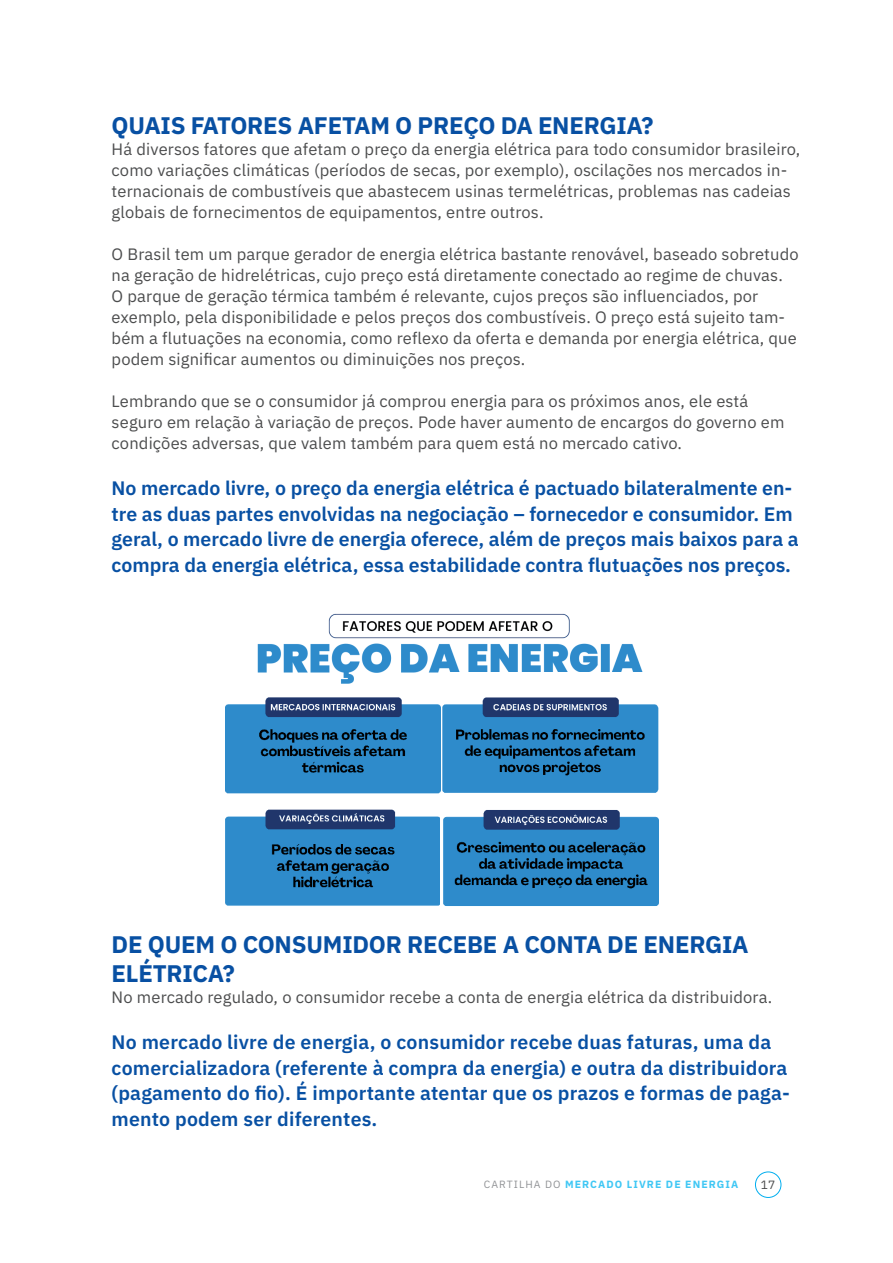
<style>
.page{position:relative;width:893px;height:1263px;background:#fff}
.page>*{position:absolute;margin:0;border:0;box-sizing:border-box;transform-origin:0 0}
.t1{font:700 24px/28.8px "IBM Plex Sans";letter-spacing:-.01em;color:#0850a3}
.t2{font:600 19.5px/25.5px "IBM Plex Sans";color:#0850a3}
.t3{font:16.5px/21px "IBM Plex Sans";letter-spacing:.01em;color:#4b4c4d}
.t4{font:12px "IBM Plex Sans";color:#4b4c4d}
.t5{font:700 10.5px "IBM Plex Sans";letter-spacing:.1em;color:#40c7f4}
.s1{font-weight:400;color:#919396}
</style>
<div class="page">
<div style="left:755px;top:1171px;width:26px;height:27px;border:1px solid #00aeef;border-radius:50%"></div>
<img style="left:257px;top:613px;width:386px;height:71px">
<img style="left:225px;top:793px;width:215px;height:113px">
<img style="left:225px;top:697px;width:216px;height:96px">
<img style="left:441px;top:672px;width:218px;height:160px">
<img style="left:441px;top:804px;width:217px;height:102px">
<h1 class="t1" style="left:112px;top:109px;width:543px">QUAIS FATORES AFETAM O PREÇO DA ENERGIA?</h1>
<p class="t3" style="left:112px;top:137px;width:690px">Há diversos fatores que afetam o preço da energia elétrica para todo consumidor brasileiro, como variações climáticas (períodos de secas, por exemplo), oscilações nos mercados in&shy;ternacionais de combustíveis que abastecem usinas termelétricas, problemas nas cadeias globais de fornecimentos de equipamentos, entre outros.</p>
<p class="t3" style="left:112px;top:242px;width:689px">O Brasil tem um parque gerador de energia elétrica bastante renovável, baseado sobretudo na geração de hidrelétricas, cujo preço está diretamente conectado ao regime de chuvas.<br>O parque de geração térmica também é relevante, cujos preços são influenciados, por exemplo, pela disponibilidade e pelos preços dos combustíveis. O preço está sujeito tam&shy;bém a flutuações na economia, como reflexo da oferta e demanda por energia elétrica, que podem significar aumentos ou diminuições nos preços.</p>
<p class="t3" style="left:112px;top:389px;width:674px">Lembrando que se o consumidor já comprou energia para os próximos anos, ele está seguro em relação à variação de preços. Pode haver aumento de encargos do governo em condições adversas, que valem também para quem está no mercado cativo.</p>
<p class="t2" style="left:112px;top:474px;width:689px">No mercado livre, o preço da energia elétrica é pactuado bilateralmente en&shy;tre as duas partes envolvidas na negociação – fornecedor e consumidor. Em geral, o mercado livre de energia oferece, além de preços mais baixos para a compra da energia elétrica, essa estabilidade contra flutuações nos preços.</p>
<h1 class="t1" style="left:112px;top:928px;width:638px">DE QUEM O CONSUMIDOR RECEBE A CONTA DE ENERGIA<br>ELÉTRICA?</h1>
<p class="t3" style="left:112px;top:985px;width:662px">No mercado regulado, o consumidor recebe a conta de energia elétrica da distribuidora.</p>
<p class="t2" style="left:112px;top:1028px;width:680px">No mercado livre de energia, o consumidor recebe duas faturas, uma da comercializadora (referente à compra da energia) e outra da distribuidora (pagamento do fio). É importante atentar que os prazos e formas de paga&shy;mento podem ser diferentes.</p>
<p class="t5" style="left:484px;top:1176px;width:256px"><span class="s1">CARTILHA DO</span> MERCADO LIVRE DE ENERGIA</p>
<p class="t4" style="left:761px;top:1175px;width:16px">17</p>
</div>
